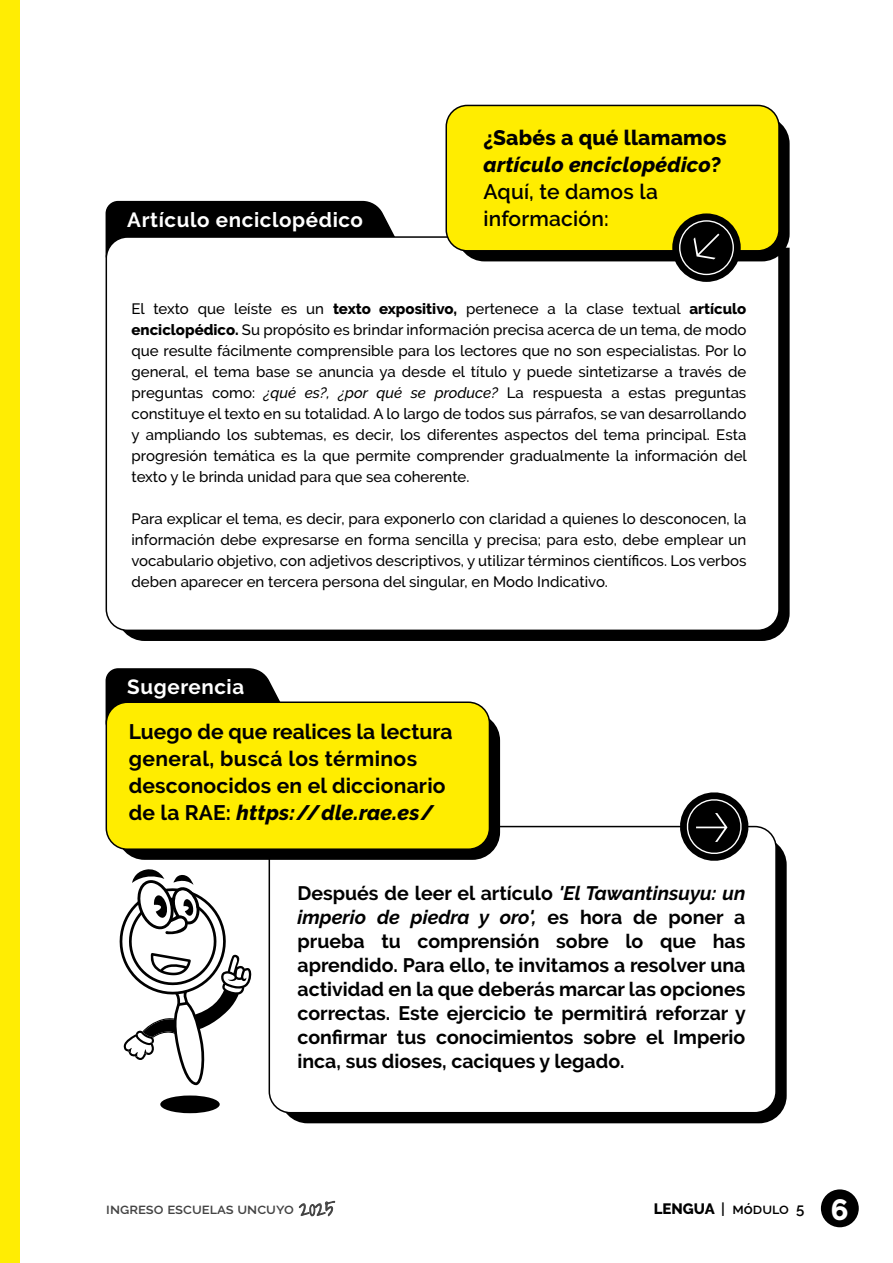
<style>
.page{position:relative;width:893px;height:1263px;background:#fff}
.page>*{position:absolute;margin:0;border:0;box-sizing:border-box;transform-origin:0 0}
.t1{font:100 81px "Montserrat";color:#fff}
.t2{font:700 21px/27px "Raleway";letter-spacing:.01em;color:#000}
.t3{font:600 21px/27px "Raleway";letter-spacing:.01em;color:#000}
.t4{font:700 20.55px "Raleway";letter-spacing:.03em;color:#fff}
.t5{font:700 19.5px/24px "Raleway";color:#000;text-align:justify}
.t6{font:500 15px/21px "Raleway";color:#000;text-align:justify}
.t7{font:600 15px "Raleway";color:#444}
.t8{font:600 15px "Raleway";color:#000}
.s1{font-weight:800}
.s2{font-weight:800;font-style:italic}
.s3{font-style:italic}
.s4{font-family:"Shadows Into";font-weight:300;font-size:21px}
.s5{font-weight:800;font-size:29.25px;color:#fff}
</style>
<div class="page">
<div style="left:0;top:0;width:20px;height:1263px;background:#ffed00"></div>
<div style="left:821px;top:1189px;width:38px;height:38px;background:#000;border-radius:50%"></div>
<svg style="left:299px;top:1201px;width:36px;height:15px"></svg>
<div style="left:280px;top:837px;width:507px;height:286px;background:#000;border-radius:28px"></div>
<div style="left:269px;top:826px;width:507px;height:287px;background:#fff;border-radius:21px"></div>
<div style="left:269px;top:826px;width:508px;height:287px;border:2px solid #000;border-radius:21px"></div>
<svg style="left:105px;top:668px;width:175px;height:73px;background:#121212"></svg>
<svg style="left:105px;top:200px;width:290px;height:74px;background:#101010"></svg>
<div style="left:118px;top:248px;width:672px;height:393px;background:#000"></div>
<div style="left:106px;top:237px;width:673px;height:393px;background:#fff;border-radius:21px"></div>
<div style="left:117px;top:713px;width:383px;height:147px;background:#000;border-radius:28px"></div>
<div style="left:106px;top:702px;width:383px;height:147px;background:#ffed00;border-radius:21px"></div>
<div style="left:106px;top:701px;width:384px;height:149px;border:2px solid #000;border-radius:21px"></div>
<div style="left:457px;top:116px;width:333px;height:145px;background:#000;border-radius:28px"></div>
<div style="left:446px;top:105px;width:333px;height:146px;background:#ffed00;border-radius:21px"></div>
<div style="left:445px;top:105px;width:335px;height:147px;border:2px solid #000;border-radius:21px"></div>
<div style="left:672px;top:213px;width:69px;height:69px;background:#000;border-radius:50%"></div>
<div style="left:679px;top:220px;width:55px;height:55px;border:1px solid #fff;border-radius:50%"></div>
<div style="left:160px;top:1095px;width:60px;height:18px;background:#000;border-radius:50%"></div>
<svg style="left:119px;top:869px;width:133px;height:217px"></svg>
<svg style="left:677px;top:792px;width:75px;height:69px"></svg>
<h3 class="t4" style="left:127px;top:208px;width:237px">Artículo enciclopédico</h3>
<h2 class="t3" style="left:483px;top:124px;width:244px"><span class="s1">¿Sabés a qué llamamos </span><span class="s2">artículo enciclopédico</span><span class="s1">?<br></span>Aquí, te damos la información:</h2>
<h1 class="t1" style="left:767px;top:221px;width:50px;rotate:90deg">↘</h1>
<p class="t6" style="left:131px;top:298px;width:617px">El texto que leíste es un <span class="s1">texto expositivo,</span> pertenece a la clase textual <span class="s1">artículo enciclopédico.</span> Su propósito es brindar información precisa acerca de un tema, de modo que resulte fácilmente comprensible para los lectores que no son especialistas. Por lo general, el tema base se anuncia ya desde el título y puede sintetizarse a través de preguntas como: <span class="s3">¿qué es?, ¿por qué se produce?</span> La respuesta a estas preguntas constituye el texto en su totalidad. A lo largo de todos sus párrafos, se van desarrollando y ampliando los subtemas, es decir, los diferentes aspectos del tema principal. Esta progresión temática es la que permite comprender gradualmente la información del texto y le brinda unidad para que sea coherente.</p>
<p class="t6" style="left:131px;top:508px;width:616px">Para explicar el tema, es decir, para exponerlo con claridad a quienes lo desconocen, la información debe expresarse en forma sencilla y precisa; para esto, debe emplear un vocabulario objetivo, con adjetivos descriptivos, y utilizar términos científicos. Los verbos deben aparecer en tercera persona del singular, en Modo Indicativo.</p>
<h3 class="t4" style="left:127px;top:675px;width:118px">Sugerencia</h3>
<h2 class="t2" style="left:129px;top:718px;width:325px">Luego de que realices la lectura general, buscá los términos desconocidos en el diccionario de la RAE: <span class="s2">https:</span><span class="s1">//</span><span class="s2">dle.rae.es</span><span class="s1">/</span></h2>
<p class="t5" style="left:298px;top:881px;width:450px">Después de leer el artículo <span class="s3">'El Tawantinsuyu: un imperio de piedra y oro',</span> es hora de poner a prueba tu comprensión sobre lo que has aprendido. Para ello, te invitamos a resolver una actividad en la que deberás marcar las opciones correctas. Este ejercicio te permitirá reforzar y confirmar tus conocimientos sobre el Imperio inca, sus dioses, caciques y legado.</p>
<p class="t7" style="left:106px;top:1200px;width:230px">ingreso escuelas uncuyo <span class="s4">2025</span></p>
<p class="t8" style="left:654px;top:1200px;width:196px"><span class="s1">LENGUA</span> | módulo 5 <span class="s5">6</span></p>
</div>
